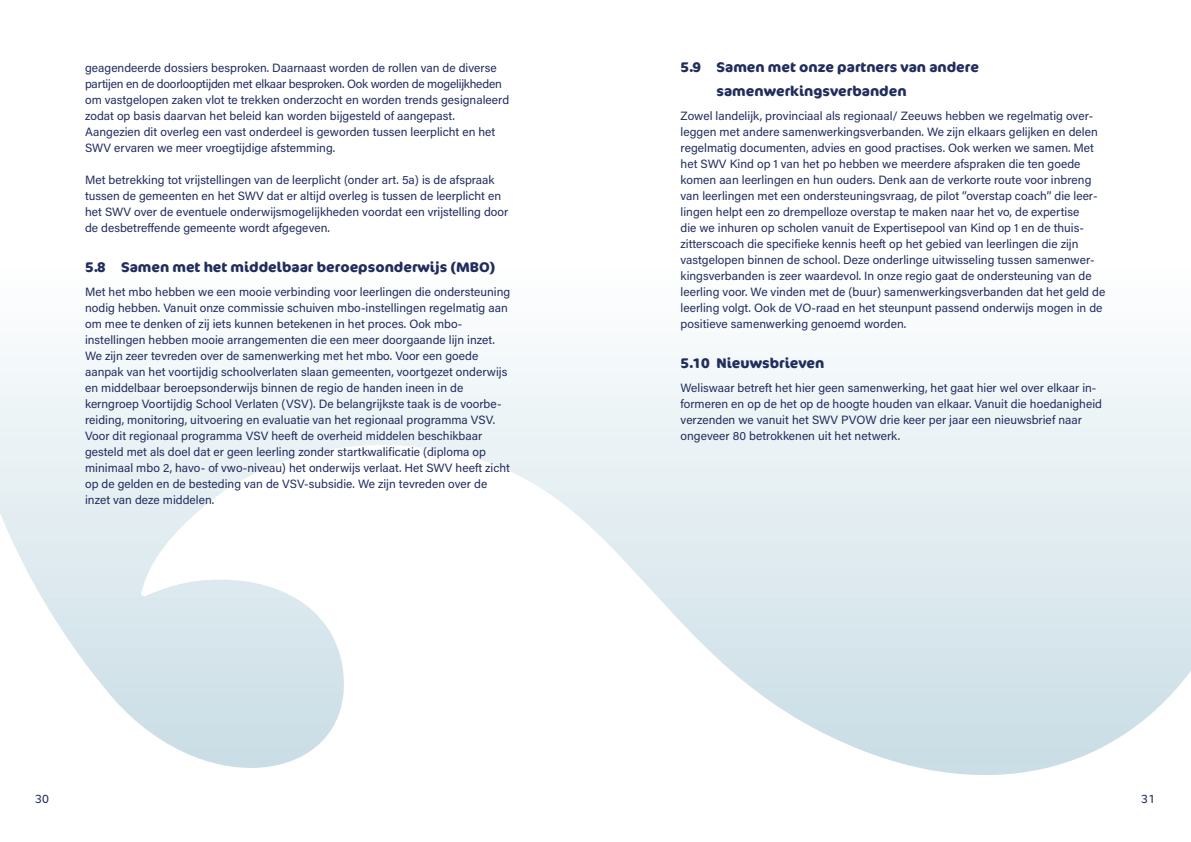
<style>
.page{position:relative;width:1191px;height:842px;background:#fff}
.page>*{position:absolute;margin:0;border:0;box-sizing:border-box;transform-origin:0 0}
.t1{font:700 14px/24px "Cocon Pro";color:#212d5d}
.t2{font:12px/16px "Acumin Variable Concept";color:#212d5d}
.t3{font:300 12px "Cocon Pro";color:#212d5d}
</style>
<div class="page">
<div style="left:0;top:352px;width:1191px;height:87px;background:#f0f5f7"></div>
<svg style="left:0;top:439px;width:1191px;height:336px"></svg>
<p class="t2" style="left:85px;top:59px;width:425px">geagendeerde dossiers besproken. Daarnaast worden de rollen van de diverse partijen en de doorlooptijden met elkaar besproken. Ook worden de mogelijkheden om vastgelopen zaken vlot te trekken onderzocht en worden trends gesignaleerd zodat op basis daarvan het beleid kan worden bijgesteld of aangepast.<br>Aangezien dit overleg een vast onderdeel is geworden tussen leerplicht en het SWV ervaren we meer vroegtijdige afstemming.</p>
<p class="t2" style="left:85px;top:171px;width:425px">Met betrekking tot vrijstellingen van de leerplicht (onder art. 5a) is de afspraak tussen de gemeenten en het SWV dat er altijd overleg is tussen de leerplicht en het SWV over de eventuele onderwijsmogelijkheden voordat een vrijstelling door de desbetreffende gemeente wordt afgegeven.</p>
<p class="t1" style="left:85px;top:255px;width:412px">5.8 Samen met het middelbaar beroepsonderwijs (MBO)</p>
<p class="t2" style="left:85px;top:283px;width:427px">Met het mbo hebben we een mooie verbinding voor leerlingen die ondersteuning nodig hebben. Vanuit onze commissie schuiven mbo-instellingen regelmatig aan om mee te denken of zij iets kunnen betekenen in het proces. Ook mbo&shy;instellingen hebben mooie arrangementen die een meer doorgaande lijn inzet.<br>We zijn zeer tevreden over de samenwerking met het mbo. Voor een goede aanpak van het voortijdig schoolverlaten slaan gemeenten, voortgezet onderwijs en middelbaar beroepsonderwijs binnen de regio de handen ineen in de kerngroep Voortijdig School Verlaten (VSV). De belangrijkste taak is de voorbe&shy;reiding, monitoring, uitvoering en evaluatie van het regionaal programma VSV.<br>Voor dit regionaal programma VSV heeft de overheid middelen beschikbaar gesteld met als doel dat er geen leerling zonder startkwalificatie (diploma op minimaal mbo 2, havo- of vwo-niveau) het onderwijs verlaat. Het SWV heeft zicht op de gelden en de besteding van de VSV-subsidie. We zijn tevreden over de inzet van deze middelen.</p>
<p class="t1" style="left:716px;top:55px;width:264px;text-indent:-36px">5.9 Samen met onze partners van andere samenwerkingsverbanden</p>
<p class="t2" style="left:680px;top:107px;width:426px">Zowel landelijk, provinciaal als regionaal/ Zeeuws hebben we regelmatig over&shy;leggen met andere samenwerkingsverbanden. We zijn elkaars gelijken en delen regelmatig documenten, advies en good practises. Ook werken we samen. Met het SWV Kind op 1 van het po hebben we meerdere afspraken die ten goede komen aan leerlingen en hun ouders. Denk aan de verkorte route voor inbreng van leerlingen met een ondersteuningsvraag, de pilot ‘’overstap coach’’ die leer&shy;lingen helpt een zo drempelloze overstap te maken naar het vo, de expertise<br>die we inhuren op scholen vanuit de Expertisepool van Kind op 1 en de thuis&shy;zitterscoach die specifieke kennis heeft op het gebied van leerlingen die zijn vastgelopen binnen de school. Deze onderlinge uitwisseling tussen samenwer&shy;kingsverbanden is zeer waardevol. In onze regio gaat de ondersteuning van de leerling voor. We vinden met de (buur) samenwerkingsverbanden dat het geld de leerling volgt. Ook de VO-raad en het steunpunt passend onderwijs mogen in de positieve samenwerking genoemd worden.</p>
<p class="t1" style="left:680px;top:351px;width:145px">5.10 Nieuwsbrieven</p>
<p class="t2" style="left:680px;top:379px;width:423px">Weliswaar betreft het hier geen samenwerking, het gaat hier wel over elkaar in&shy;formeren en op de het op de hoogte houden van elkaar. Vanuit die hoedanigheid verzenden we vanuit het SWV PVOW drie keer per jaar een nieuwsbrief naar ongeveer 80 betrokkenen uit het netwerk.</p>
<p class="t3" style="left:35px;top:791px;width:15px">30</p>
<p class="t3" style="left:1141px;top:791px;width:15px">31</p>
</div>
